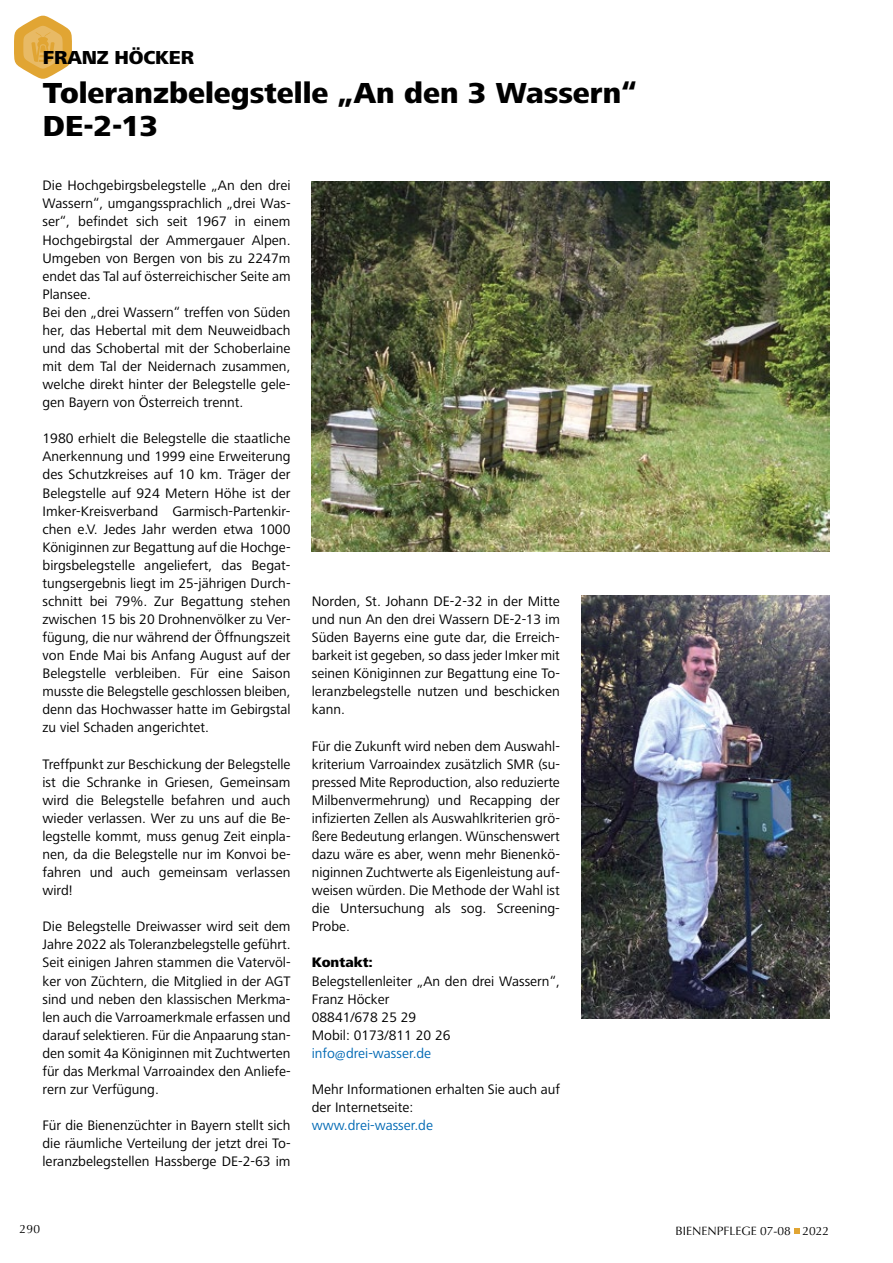
<style>
.page{position:relative;width:893px;height:1263px;background:#fff}
.page>*{position:absolute;margin:0;border:0;box-sizing:border-box;transform-origin:0 0}
.t1{font:800 30px/33px "Frutiger Next LT";color:#000}
.t2{font:800 19.5px "Frutiger Next LT";letter-spacing:-.01em;color:#000}
.t3{font:14.25px/18px "Frutiger Next LT";color:#000;text-align:justify}
.t4{font:14.25px "Frutiger Next LT";color:#0069b4}
.t5{font:800 14.25px "Frutiger Next LT";color:#000}
.t6{font:12px "Optima";color:#000}
</style>
<div class="page">
<svg style="left:794px;top:1229px;width:5px;height:5px"></svg>
<svg style="left:14px;top:15px;width:58px;height:64px"></svg>
<img style="left:581px;top:595px;width:248px;height:424px">
<img style="left:312px;top:182px;width:517px;height:369px">
<h2 class="t2" style="left:43px;top:46px;width:153px">FRANZ HÖCKER</h2>
<h1 class="t1" style="left:43px;top:77px;width:596px">Toleranzbelegstelle „An den 3 Wassern“<br>DE-2-13</h1>
<p class="t3" style="left:43px;top:177px;width:250px;text-align:left">Die Hochgebirgsbelegstelle „An den drei Wassern“, umgangssprachlich „drei Was&shy;ser“, befindet sich seit 1967 in einem Hochgebirgstal der Ammergauer Alpen.<br>Umgeben von Bergen von bis zu 2247m endet das Tal auf österreichischer Seite am Plansee.<br>Bei den „drei Wassern“ treffen von Süden her, das Hebertal mit dem Neuweidbach und das Schobertal mit der Schoberlaine mit dem Tal der Neidernach zusammen, welche direkt hinter der Belegstelle gele&shy;gen Bayern von Österreich trennt.</p>
<p class="t3" style="left:43px;top:430px;width:250px">1980 erhielt die Belegstelle die staatliche Anerkennung und 1999 eine Erweiterung des Schutzkreises auf 10 km. Träger der Belegstelle auf 924 Metern Höhe ist der Imker-Kreisverband Garmisch-Partenkir&shy;chen e.V. Jedes Jahr werden etwa 1000<br>Königinnen zur Begattung auf die Hochge&shy;birgsbelegstelle angeliefert, das Begat&shy;tungsergebnis liegt im 25-jährigen Durch&shy;schnitt bei 79%. Zur Begattung stehen zwischen 15 bis 20 Drohnenvölker zu Ver&shy;fügung, die nur während der Öffnungszeit von Ende Mai bis Anfang August auf der Belegstelle verbleiben. Für eine Saison musste die Belegstelle geschlossen bleiben, denn das Hochwasser hatte im Gebirgstal zu viel Schaden angerichtet.</p>
<p class="t3" style="left:43px;top:755px;width:250px">Treffpunkt zur Beschickung der Belegstelle ist die Schranke in Griesen, Gemeinsam wird die Belegstelle befahren und auch wieder verlassen. Wer zu uns auf die Be&shy;legstelle kommt, muss genug Zeit einpla&shy;nen, da die Belegstelle nur im Konvoi be&shy;fahren und auch gemeinsam verlassen wird!</p>
<p class="t3" style="left:43px;top:917px;width:250px">Die Belegstelle Dreiwasser wird seit dem Jahre 2022 als Toleranzbelegstelle geführt.<br>Seit einigen Jahren stammen die Vatervöl&shy;ker von Züchtern, die Mitglied in der AGT sind und neben den klassischen Merkma&shy;len auch die Varroamerkmale erfassen und darauf selektieren. Für die Anpaarung stan&shy;den somit 4a Königinnen mit Zuchtwerten für das Merkmal Varroaindex den Anliefe&shy;rern zur Verfügung.</p>
<p class="t3" style="left:43px;top:1116px;width:250px">Für die Bienenzüchter in Bayern stellt sich die räumliche Verteilung der jetzt drei To&shy;leranzbelegstellen Hassberge DE-2-63 im</p>
<p class="t3" style="left:312px;top:592px;width:250px">Norden, St. Johann DE-2-32 in der Mitte und nun An den drei Wassern DE-2-13 im Süden Bayerns eine gute dar, die Erreich&shy;barkeit ist gegeben, so dass jeder Imker mit seinen Königinnen zur Begattung eine To&shy;leranzbelegstelle nutzen und beschicken kann.</p>
<p class="t3" style="left:312px;top:737px;width:250px">Für die Zukunft wird neben dem Auswahl&shy;kriterium Varroaindex zusätzlich SMR (su&shy;pressed Mite Reproduction, also reduzierte Milbenvermehrung) und Recapping der infizierten Zellen als Auswahlkriterien grö&shy;ßere Bedeutung erlangen. Wünschenswert dazu wäre es aber, wenn mehr Bienenkö&shy;niginnen Zuchtwerte als Eigenleistung auf&shy;weisen würden. Die Methode der Wahl ist die Untersuchung als sog. Screening-Probe.</p>
<p class="t5" style="left:312px;top:955px;width:63px">Kontakt:</p>
<p class="t3" style="left:312px;top:972px;width:250px;text-align:left">Belegstellenleiter „An den drei Wassern“,<br>Franz Höcker<br>08841/678 25 29<br>Mobil: 0173/811 20 26</p>
<p class="t4" style="left:312px;top:1045px;width:121px">info@drei-wasser.de</p>
<p class="t3" style="left:312px;top:1080px;width:250px">Mehr Informationen erhalten Sie auch auf der Internetseite:</p>
<p class="t4" style="left:312px;top:1117px;width:123px">www.drei-wasser.de</p>
<p class="t6" style="left:19px;top:1222px;width:22px">290</p>
<p class="t6" style="left:675px;top:1224px;width:155px">BIENENPFLEGE 07-08 2022</p>
</div>
